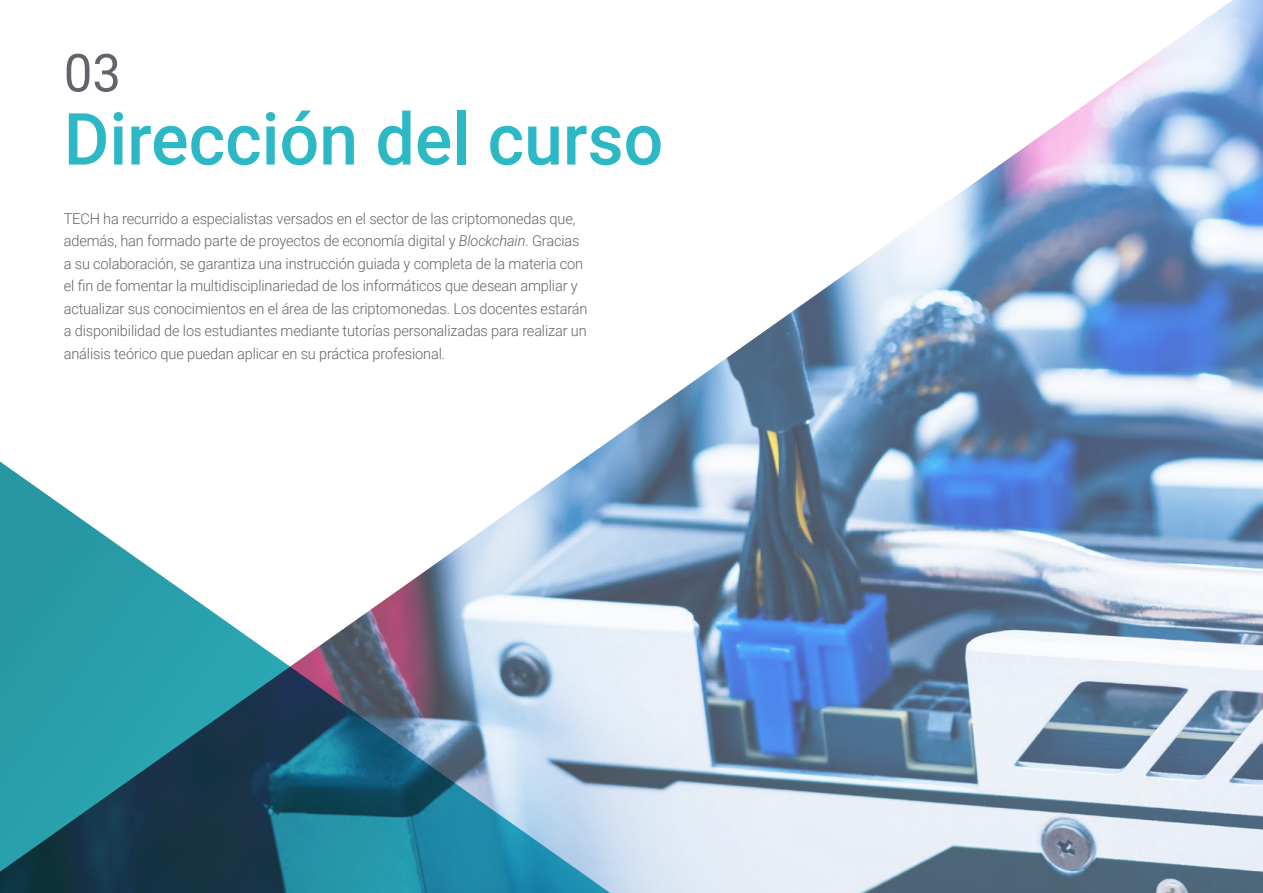
<style>
.page{position:relative;width:1263px;height:893px;background:#fff}
.page>*{position:absolute;margin:0;border:0;box-sizing:border-box;transform-origin:0 0}
.t1{font:500 72px "Roboto";color:#2db8c5}
.t2{font:52.5px "Roboto";color:#61646a}
.t3{font:300 15px/22.5px "Roboto";letter-spacing:-.01em;color:#61646a}
.s1{font-style:italic}
</style>
<div class="page">
<img style="left:602px;top:0;width:661px;height:893px">
<svg style="left:0;top:446px;width:640px;height:447px"></svg>
<h2 class="t2" style="left:64px;top:36px;width:59px">03</h2>
<h1 class="t1" style="left:64px;top:89px;width:601px">Dirección del curso</h1>
<p class="t3" style="left:64px;top:207px;width:525px">TECH ha recurrido a especialistas versados en el sector de las criptomonedas que, además, han formado parte de proyectos de economía digital y <span class="s1">Blockchain</span>. Gracias a su colaboración, se garantiza una instrucción guiada y completa de la materia con el fin de fomentar la multidisciplinariedad de los informáticos que desean ampliar y actualizar sus conocimientos en el área de las criptomonedas. Los docentes estarán a disponibilidad de los estudiantes mediante tutorías personalizadas para realizar un análisis teórico que puedan aplicar en su práctica profesional.</p>
</div>
